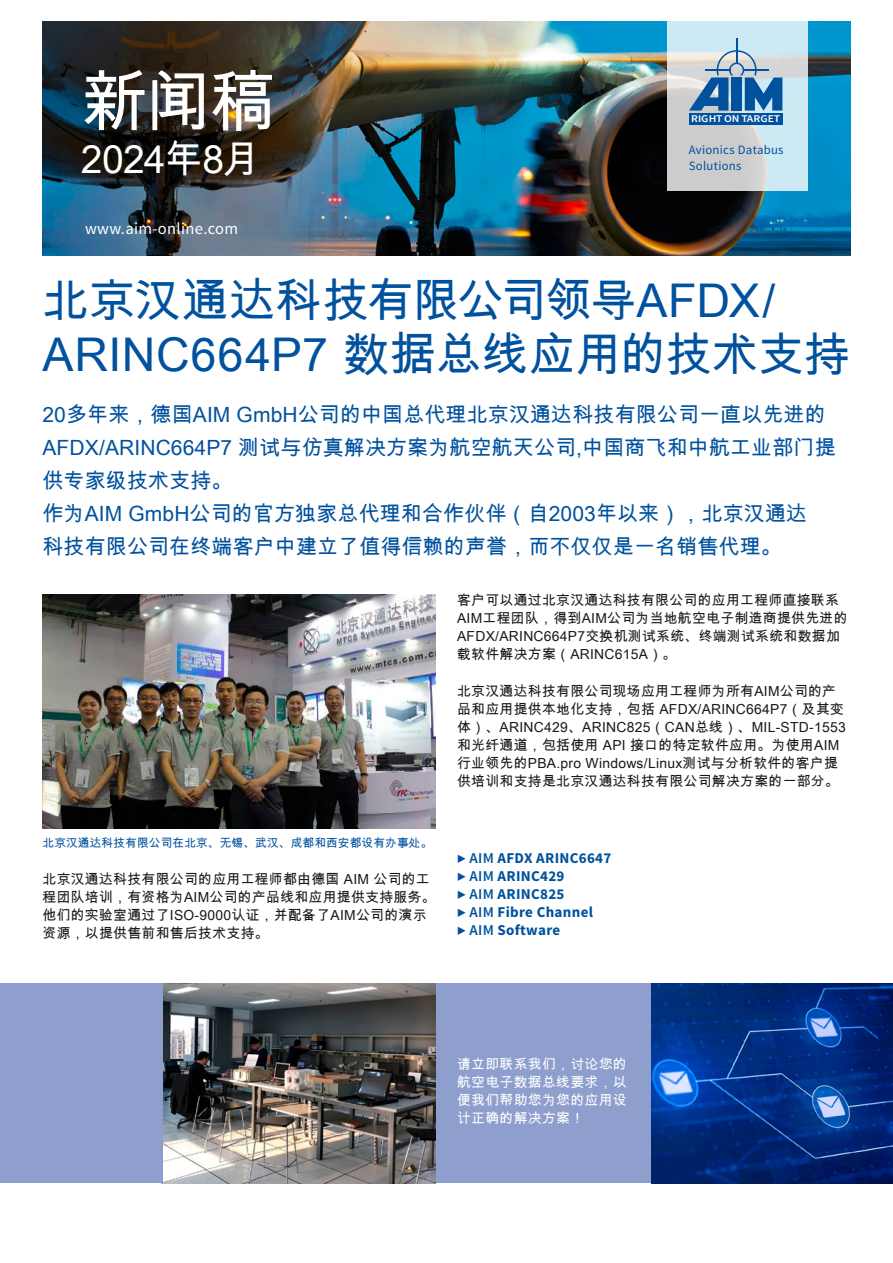
<style>
.page{position:relative;width:893px;height:1263px;background:#fff}
.page>*{position:absolute;margin:0;border:0;box-sizing:border-box;transform-origin:0 0}
.t1{font:67.5px "Arial Unicode MS";color:#fff}
.t2{font:46.5px/54px "Arial Unicode MS";color:#00519e}
.t3{font:39px "Arial Unicode MS";letter-spacing:-.025em;color:#fff}
.t4{font:21px/33px "Arial Unicode MS";letter-spacing:.005em;color:#00519e}
.t5{font:16.5px "Source Sans Pro";letter-spacing:.02em;color:#fff}
.t6{font:700 15px/18px "Source Sans Pro";letter-spacing:.02em;color:#00519e}
.t7{font:13.8px/18px "Arial Unicode MS";letter-spacing:.02em;color:#1a171c}
.t8{font:13.8px/18px "Arial Unicode MS";letter-spacing:.02em;color:#fff;text-align:justify}
.t9{font:12.75px/15.3px "Source Sans Pro";letter-spacing:.02em;color:#00519e}
.t10{font:11.7px "Arial Unicode MS";letter-spacing:.01em;color:#00519e}
.t11{font:600 10.35px "Source Sans Pro";color:#fff;scale:1.12 1}
.s1{font-weight:600}
</style>
<div class="page">
<img style="left:43px;top:21px;width:807px;height:234px">
<svg style="left:668px;top:21px;width:140px;height:169px;background:#cedbe0"></svg>
<div style="left:689px;top:113px;width:93px;height:12px;background:#00519e"></div>
<svg style="left:689px;top:38px;width:93px;height:73px;background:#89adca"></svg>
<img style="left:43px;top:594px;width:393px;height:234px">
<div style="left:162px;top:983px;width:731px;height:200px;background:#8e9fcd"></div>
<img style="left:163px;top:983px;width:272px;height:200px">
<div style="left:0;top:983px;width:163px;height:200px;background:#8e9fcd"></div>
<img style="left:652px;top:983px;width:241px;height:201px">
<h1 class="t1" style="left:81px;top:53px;width:197px">新闻稿</h1>
<h3 class="t3" style="left:81px;top:131px;width:181px">2024年8月</h3>
<p class="t5" style="left:85px;top:218px;width:155px">www.aim-online.com</p>
<p class="t11" style="left:691px;top:112px;width:81px">RIGHT ON TARGET</p>
<p class="t9" style="left:689px;top:143px;width:96px">Avionics Databus<br>Solutions</p>
<h2 class="t2" style="left:43px;top:272px;width:809px">北京汉通达科技有限公司领导AFDX/<br>ARINC664P7 数据总线应用的技术支持</h2>
<h3 class="t4" style="left:43px;top:397px;width:795px">20多年来，德国AIM GmbH公司的中国总代理北京汉通达科技有限公司一直以先进的AFDX/ARINC664P7 测试与仿真解决方案为航空航天公司,中国商飞和中航工业部门提供专家级技术支持。<br>作为AIM GmbH公司的官方独家总代理和合作伙伴（自2003年以来），北京汉通达<br>科技有限公司在终端客户中建立了值得信赖的声誉，而不仅仅是一名销售代理。</h3>
<p class="t10" style="left:43px;top:835px;width:391px">北京汉通达科技有限公司在北京、无锡、武汉、成都和西安都设有办事处。</p>
<p class="t7" style="left:43px;top:869px;width:395px">北京汉通达科技有限公司的应用工程师都由德国 AIM 公司的工程团队培训，有资格为AIM公司的产品线和应用提供支持服务。他们的实验室通过了ISO-9000认证，并配备了AIM公司的演示资源，以提供售前和售后技术支持。</p>
<p class="t7" style="left:457px;top:591px;width:392px">客户可以通过北京汉通达科技有限公司的应用工程师直接联系<br>AIM工程团队，得到AIM公司为当地航空电子制造商提供先进的<br>AFDX/ARINC664P7交换机测试系统、终端测试系统和数据加载软件解决方案（ARINC615A）。</p>
<p class="t7" style="left:457px;top:681px;width:390px">北京汉通达科技有限公司现场应用工程师为所有AIM公司的产品和应用提供本地化支持，包括 AFDX/ARINC664P7（及其变体）、ARINC429、ARINC825（CAN总线）、MIL-STD-1553和光纤通道，包括使用 API 接口的特定软件应用。为使用AIM行业领先的PBA.pro Windows/Linux测试与分析软件的客户提供培训和支持是北京汉通达科技有限公司解决方案的一部分。</p>
<p class="t6" style="left:457px;top:849px;width:156px"><span class="s1">▶ AIM</span> AFDX ARINC6647 <span class="s1">▶ AIM</span> ARINC429<br><span class="s1">▶ AIM</span> ARINC825<br><span class="s1">▶ AIM</span> Fibre Channel<br><span class="s1">▶ AIM</span> Software</p>
<p class="t8" style="left:457px;top:1055px;width:171px">请立即联系我们，讨论您的航空电子数据总线要求，以便我们帮助您为您的应用设计正确的解决方案！</p>
</div>
